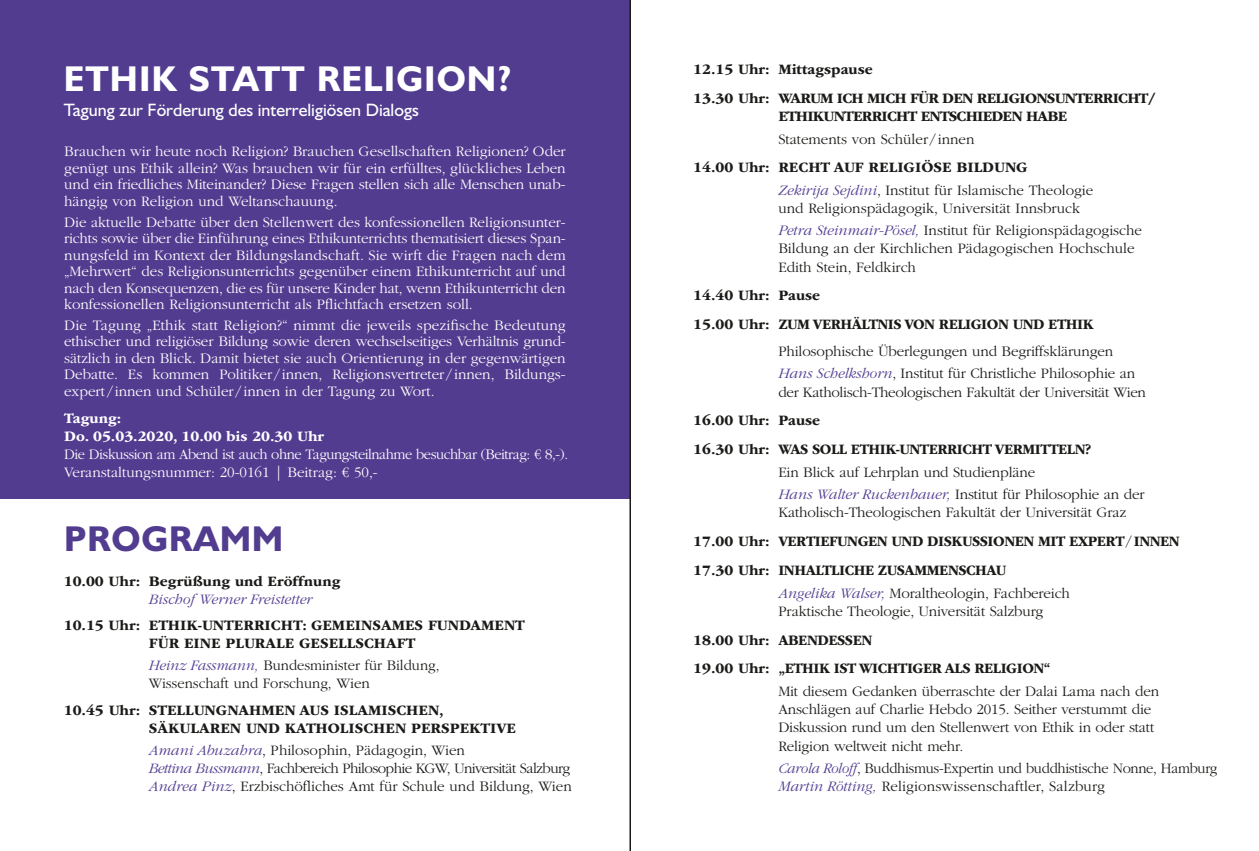
<style>
.page{position:relative;width:1259px;height:851px;background:#fff}
.page>*{position:absolute;margin:0;border:0;box-sizing:border-box;transform-origin:0 0}
.t1{font:700 36px "Humanist 521";letter-spacing:.03em;color:#fff}
.t2{font:700 36px "Humanist 521";letter-spacing:.02em;color:#523c90}
.t3{font:18px "Humanist 521";color:#fff}
.t4{font:300 15px/18.1px "ITC Garamond Std";letter-spacing:-.01em;color:#1a1a18}
.t5{font:300 15px/16.5px "ITC Garamond Std";color:#fff;text-align:justify}
.t6{font:700 15px/28.8px "ITC Garamond Std";letter-spacing:-.03em;color:#1a1a18}
.t7{font:700 15px/18px "ITC Garamond Std";color:#1a1a18}
.t8{font:300 15px/18px "ITC Garamond Std";letter-spacing:-.03em;color:#fff}
.t9{font:700 15px/28.8px "ITC Garamond Std";letter-spacing:-.05em;color:#1a1a18}
.t10{font:700 15px/18px "ITC Garamond Std";color:#fff}
.t11{font:italic 300 15px "ITC Garamond Std";color:#523c90}
.s1{font-style:italic;color:#523c90}
.s2{font-weight:300;font-style:italic;color:#523c90}
.s3{font-weight:300}
</style>
<div class="page">
<div style="left:0;top:0;width:629px;height:499px;background:#523c90"></div>
<hr style="left:629px;top:0;width:2px;height:850px;background:#1a1a18">
<h1 class="t1" style="left:64px;top:57px;width:449px">ETHIK STATT RELIGION?</h1>
<p class="t3" style="left:64px;top:98px;width:356px">Tagung zur Förderung des interreligiösen Dialogs</p>
<p class="t5" style="left:64px;top:143px;width:503px">Brauchen wir heute noch Religion? Brauchen Gesellschaften Religionen? Oder genügt uns Ethik allein? Was brauchen wir für ein erfülltes, glückliches Leben und ein friedliches Miteinander? Diese Fragen stellen sich alle Menschen unab&shy;hängig von Religion und Weltanschauung.</p>
<p class="t5" style="left:64px;top:214px;width:503px">Die aktuelle Debatte über den Stellenwert des konfessionellen Religionsunter&shy;richts sowie über die Einführung eines Ethikunterrichts thematisiert dieses Span&shy;nungsfeld im Kontext der Bildungslandschaft. Sie wirft die Fragen nach dem „Mehrwert“ des Religionsunterrichts gegenüber einem Ethikunterricht auf und nach den Konsequenzen, die es für unsere Kinder hat, wenn Ethikunterricht den konfessionellen Religionsunterricht als Pflichtfach ersetzen soll.</p>
<p class="t5" style="left:64px;top:317px;width:503px">Die Tagung „Ethik statt Religion?“ nimmt die jeweils spezifische Bedeutung ethischer und religiöser Bildung sowie deren wechselseitiges Verhältnis grund&shy;sätzlich in den Blick. Damit bietet sie auch Orientierung in der gegenwärtigen Debatte. Es kommen Politiker / innen, Religionsvertreter / innen, Bildungs&shy;expert / innen und Schüler / innen in der Tagung zu Wort.</p>
<p class="t10" style="left:64px;top:409px;width:261px">Tagung:<br>Do. 05.03.2020, 10.00 bis 20.30 Uhr</p>
<p class="t8" style="left:64px;top:445px;width:505px">Die Diskussion am Abend ist auch ohne Tagungsteilnahme besuchbar (Beitrag: € 8,-).<br>Veranstaltungsnummer: 20-0161 | Beitrag: € 50,-</p>
<h1 class="t2" style="left:64px;top:516px;width:221px">PROGRAMM</h1>
<p class="t7" style="left:64px;top:571px;width:278px">10.00 Uhr: Begrüßung und Eröffnung</p>
<p class="t11" style="left:149px;top:590px;width:165px">Bischof Werner Freistetter</p>
<p class="t7" style="left:149px;top:616px;width:377px;text-indent:-85px">10.15 Uhr: ETHIK-UNTERRICHT: GEMEINSAMES FUNDAMENT<br>FÜR EINE PLURALE GESELLSCHAFT</p>
<p class="t4" style="left:149px;top:656px;width:292px"><span class="s1">Heinz Fassmann,</span> Bundesminister für Bildung,<br>Wissenschaft und Forschung, Wien</p>
<p class="t7" style="left:149px;top:701px;width:369px;text-indent:-85px">10.45 Uhr: STELLUNGNAHMEN AUS ISLAMISCHEN,<br>SÄKULAREN UND KATHOLISCHEN PERSPEKTIVE</p>
<p class="t4" style="left:149px;top:741px;width:424px"><span class="s1">Amani Abuzahra</span>, Philosophin, Pädagogin, Wien<br><span class="s1">Bettina Bussmann</span>, Fachbereich Philosophie KGW, Universität Salzburg<br><span class="s1">Andrea Pinz</span>, Erzbischöfliches Amt für Schule und Bildung, Wien</p>
<p class="t9" style="left:693px;top:55px;width:463px">12.15 Uhr: Mittagspause<br>13.30 Uhr: WARUM ICH MICH FÜR DEN RELIGIONSUNTERRICHT/</p>
<p class="t9" style="left:778px;top:102px;width:290px">ETHIKUNTERRICHT ENTSCHIEDEN HABE</p>
<p class="t4" style="left:778px;top:130px;width:198px">Statements von Schüler / innen</p>
<p class="t7" style="left:778px;top:156px;width:316px;line-height:22.5px;text-indent:-85px">14.00 Uhr: RECHT AUF RELIGIÖSE BILDUNG<br><span class="s2">Zekirija Sejdini</span><span class="s3">, Institut für Islamische Theologie</span></p>
<p class="t4" style="left:778px;top:197px;width:365px;line-height:22.5px">und Religionspädagogik, Universität Innsbruck<br><span class="s1">Petra Steinmair-Pösel,</span> Institut für Religionspädagogische</p>
<p class="t4" style="left:778px;top:240px;width:358px">Bildung an der Kirchlichen Pädagogischen Hochschule<br>Edith Stein, Feldkirch</p>
<p class="t6" style="left:693px;top:281px;width:402px">14.40 Uhr: Pause<br>15.00 Uhr: ZUM VERHÄLTNIS VON RELIGION UND ETHIK</p>
<p class="t4" style="left:778px;top:340px;width:358px;line-height:22.5px">Philosophische Überlegungen und Begriffsklärungen<br><span class="s1">Hans Schelkshorn</span>, Institut für Christliche Philosophie an</p>
<p class="t4" style="left:778px;top:383px;width:369px">der Katholisch-Theologischen Fakultät der Universität Wien</p>
<p class="t6" style="left:693px;top:406px;width:399px">16.00 Uhr: Pause<br>16.30 Uhr: WAS SOLL ETHIK-UNTERRICHT VERMITTELN?</p>
<p class="t4" style="left:778px;top:461px;width:368px;line-height:22.5px">Ein Blick auf Lehrplan und Studienpläne<br><span class="s1">Hans Walter Ruckenbauer,</span> Institut für Philosophie an der</p>
<p class="t6" style="left:693px;top:498px;width:488px;text-indent:85px"><span class="s3">Katholisch-Theologischen Fakultät der Universität Graz<br></span>17.00 Uhr: VERTIEFUNGEN UND DISKUSSIONEN MIT EXPERT<span class="s3">/</span> INNEN<br>17.30 Uhr: INHALTLICHE ZUSAMMENSCHAU</p>
<p class="t4" style="left:778px;top:584px;width:293px"><span class="s1">Angelika Walser,</span> Moraltheologin, Fachbereich<br>Praktische Theologie, Universität Salzburg</p>
<p class="t6" style="left:693px;top:625px;width:359px">18.00 Uhr: ABENDESSEN<br>19.00 Uhr: „ETHIK IST WICHTIGER ALS RELIGION“</p>
<p class="t4" style="left:778px;top:682px;width:382px">Mit diesem Gedanken überraschte der Dalai Lama nach den Anschlägen auf Charlie Hebdo 2015. Seither verstummt die Diskussion rund um den Stellenwert von Ethik in oder statt Religion weltweit nicht mehr.</p>
<p class="t4" style="left:778px;top:759px;width:440px"><span class="s1">Carola Roloff</span>, Buddhismus-Expertin und buddhistische Nonne, Hamburg<br><span class="s1">Martin Rötting,</span> Religionswissenschaftler, Salzburg</p>
</div>
